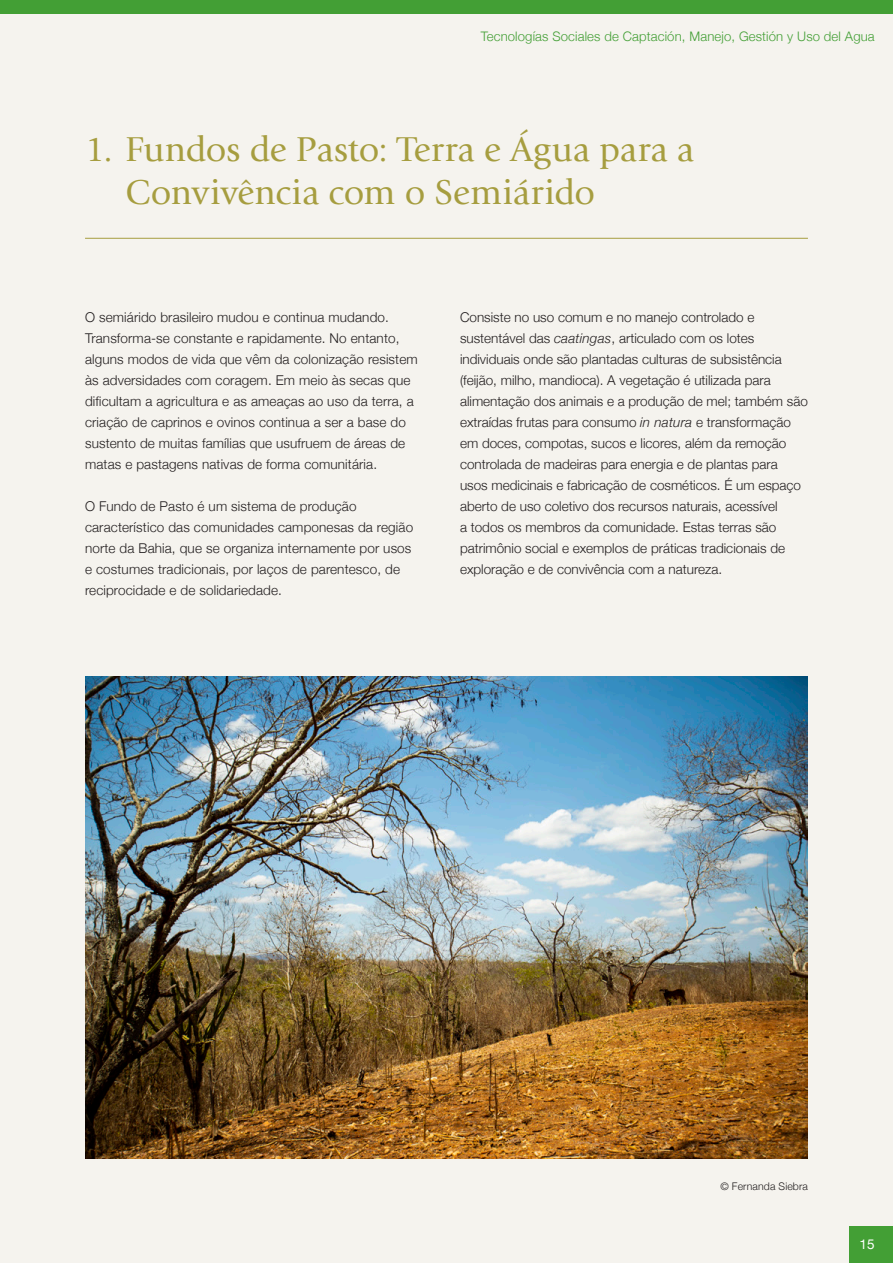
<style>
.page{position:relative;width:893px;height:1263px;background:#f5f3ee}
.page>*{position:absolute;margin:0;border:0;box-sizing:border-box;transform-origin:0 0}
.t1{font:36px/43.2px "Giovanni Std";color:#a69d3f}
._1__Runing_Text{font:300 13.5px/21px "Helvetica Neue";color:#231f20}
.t2{font:13.5px "Helvetica Neue";color:#fff}
.t3{font:300 13.2px "Helvetica Neue";letter-spacing:.01em;color:#439f35}
.Copyrights{font:300 10.5px "Helvetica Neue";letter-spacing:.01em;color:#231f20}
.s1{font-style:italic}
</style>
<div class="page">
<div style="left:849px;top:1225px;width:44px;height:38px;background:#439f35"></div>
<div style="left:0;top:0;width:893px;height:14px;background:#439f35"></div>
<hr style="left:85px;top:238px;width:723px;height:1px;background:#a69d3f">
<img style="left:85px;top:676px;width:723px;height:482px">
<p class="t3" style="left:481px;top:26px;width:395px">Tecnologías Sociales de Captación, Manejo, Gestión y Uso del Agua</p>
<p class="t1" style="left:126px;top:128px;width:570px;text-indent:-41px">1. Fundos de Pasto: Terra e Água para a<br>Convivência com o Semiárido</p>
<p class="_1__Runing_Text" style="left:85px;top:306px;width:334px">O semiárido brasileiro mudou e continua mudando.<br>Transforma-se constante e rapidamente. No entanto, alguns modos de vida que vêm da colonização resistem às adversidades com coragem. Em meio às secas que dificultam a agricultura e as ameaças ao uso da terra, a criação de caprinos e ovinos continua a ser a base do sustento de muitas famílias que usufruem de áreas de matas e pastagens nativas de forma comunitária.</p>
<p class="_1__Runing_Text" style="left:85px;top:494px;width:330px">O Fundo de Pasto é um sistema de produção característico das comunidades camponesas da região norte da Bahia, que se organiza internamente por usos e costumes tradicionais, por laços de parentesco, de reciprocidade e de solidariedade.</p>
<p class="_1__Runing_Text" style="left:460px;top:306px;width:349px">Consiste no uso comum e no manejo controlado e sustentável das <span class="s1">caatingas</span>, articulado com os lotes individuais onde são plantadas culturas de subsistência (feijão, milho, mandioca). A vegetação é utilizada para alimentação dos animais e a produção de mel; também são extraídas frutas para consumo <span class="s1">in natura</span> e transformação em doces, compotas, sucos e licores, além da remoção controlada de madeiras para energia e de plantas para usos medicinais e fabricação de cosméticos. É um espaço aberto de uso coletivo dos recursos naturais, acessível<br>a todos os membros da comunidade. Estas terras são patrimônio social e exemplos de práticas tradicionais de exploração e de convivência com a natureza.</p>
<p class="Copyrights" style="left:720px;top:1178px;width:89px">© Fernanda Siebra</p>
<p class="t2" style="left:860px;top:1234px;width:17px">15</p>
</div>
